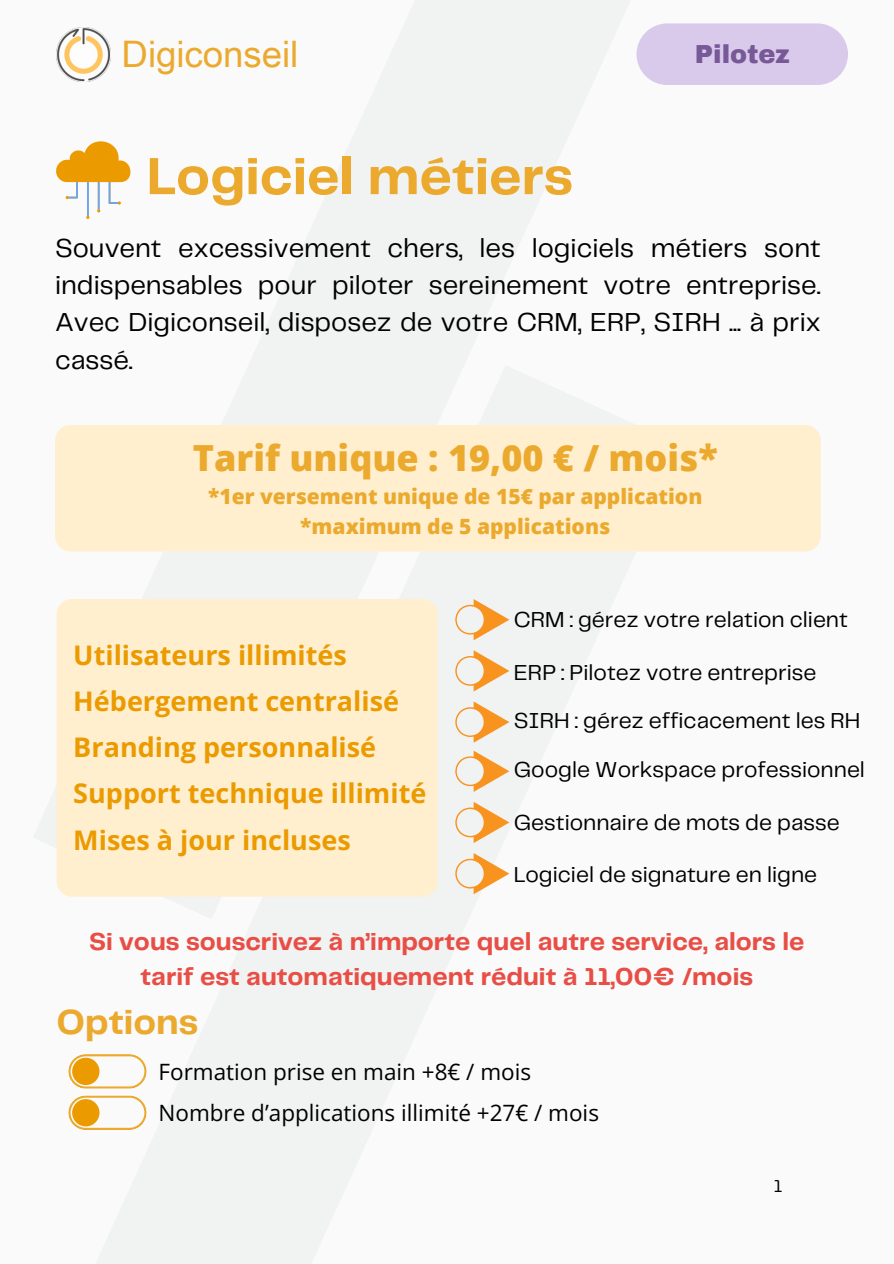
<style>
.page{position:relative;width:894px;height:1264px;background:#fff}
.page>*{position:absolute;margin:0;border:0;box-sizing:border-box;transform-origin:0 0}
.t1{font:700 54.15px "Telegraf";color:#ebaa2e}
.t2{font:36.45px "Arial Unicode MS";color:#ebaa2e}
.t3{font:700 36.15px "Telegraf";color:#ebaa2e}
.t4{font:800 36px "Open Sans";color:#ebaa2e}
.t5{font:27px/37.2px "Telegraf";color:#000;text-align:justify}
.t6{font:700 27px/46.2px "Open Sans";color:#eb9a00}
.t7{font:700 25.5px/34.8px "Telegraf";color:#e84e45;text-align:center}
.t8{font:900 25.5px "Archivo";color:#765996}
.t9{font:22.5px "Telegraf";color:#000}
.t10{font:22.5px "Open Sans";color:#000}
.t11{font:800 21px/29.2px "Open Sans";color:#ebaa2e;text-align:center}
.t12{font:18px "Telegraf";color:#000}
</style>
<div class="page">
<div style="left:0;top:0;width:893px;height:1263px;background:#fafafa"></div>
<div style="left:636px;top:23px;width:211px;height:62px;background:#d9c9eb;border-radius:31px"></div>
<div style="left:56px;top:599px;width:382px;height:297px;background:#ffefcf"></div>
<div style="left:55px;top:425px;width:765px;height:126px;background:#ffefcf"></div>
<img style="left:56px;top:27px;width:54px;height:54px">
<svg style="left:68px;top:1054px;width:79px;height:34px"></svg>
<svg style="left:68px;top:1095px;width:79px;height:35px"></svg>
<svg style="left:56px;top:141px;width:75px;height:77px"></svg>
<svg style="left:455px;top:599px;width:54px;height:143px"></svg>
<svg style="left:455px;top:750px;width:54px;height:144px"></svg>
<h6 class="t2" style="left:122px;top:28px;width:178px">Digiconseil</h6>
<h4 class="t1" style="left:147px;top:153px;width:428px">Logiciel métiers</h4>
<p class="t8" style="left:694px;top:40px;width:96px">Pilotez</p>
<p class="t5" style="left:55px;top:231px;width:767px">Souvent excessivement chers, les logiciels métiers sont indispensables pour piloter sereinement votre entreprise.<br>Avec Digiconseil, disposez de votre CRM, ERP, SIRH ... à prix cassé.</p>
<p class="t4" style="left:193px;top:432px;width:526px">Tarif unique : 19,00 € / mois*</p>
<p class="t11" style="left:208px;top:481px;width:495px">*1er versement unique de 15€ par application *maximum de 5 applications</p>
<p class="t6" style="left:73px;top:631px;width:327px">Utilisateurs illimités<br>Hébergement centralisé<br>Branding personnalisé</p>
<h5 class="t6" style="left:73px;top:770px;width:354px">Support technique illimité</h5>
<h5 class="t6" style="left:73px;top:816px;width:279px">Mises à jour incluses</h5>
<p class="t9" style="left:513px;top:610px;width:335px">CRM : gérez votre relation client</p>
<p class="t9" style="left:513px;top:662px;width:304px">ERP : Pilotez votre entreprise</p>
<p class="t9" style="left:513px;top:711px;width:348px">SIRH : gérez efficacement les RH</p>
<p class="t9" style="left:513px;top:759px;width:352px">Google Workspace professionnel</p>
<p class="t9" style="left:513px;top:812px;width:327px">Gestionnaire de mots de passe</p>
<p class="t9" style="left:513px;top:865px;width:305px">Logiciel de signature en ligne</p>
<h4 class="t7" style="left:89px;top:925px;width:716px">Si vous souscrivez à n’importe quel autre service, alors le tarif est automatiquement réduit à 11,00€ /mois</h4>
<h3 class="t3" style="left:56px;top:1006px;width:143px">Options</h3>
<p class="t10" style="left:158px;top:1055px;width:374px">Formation prise en main +8€ / mois</p>
<h1 class="t10" style="left:158px;top:1097px;width:442px">Nombre d’applications illimité +27€ / mois</h1>
<p class="t12" style="left:773px;top:1178px;width:10px">1</p>
</div>
